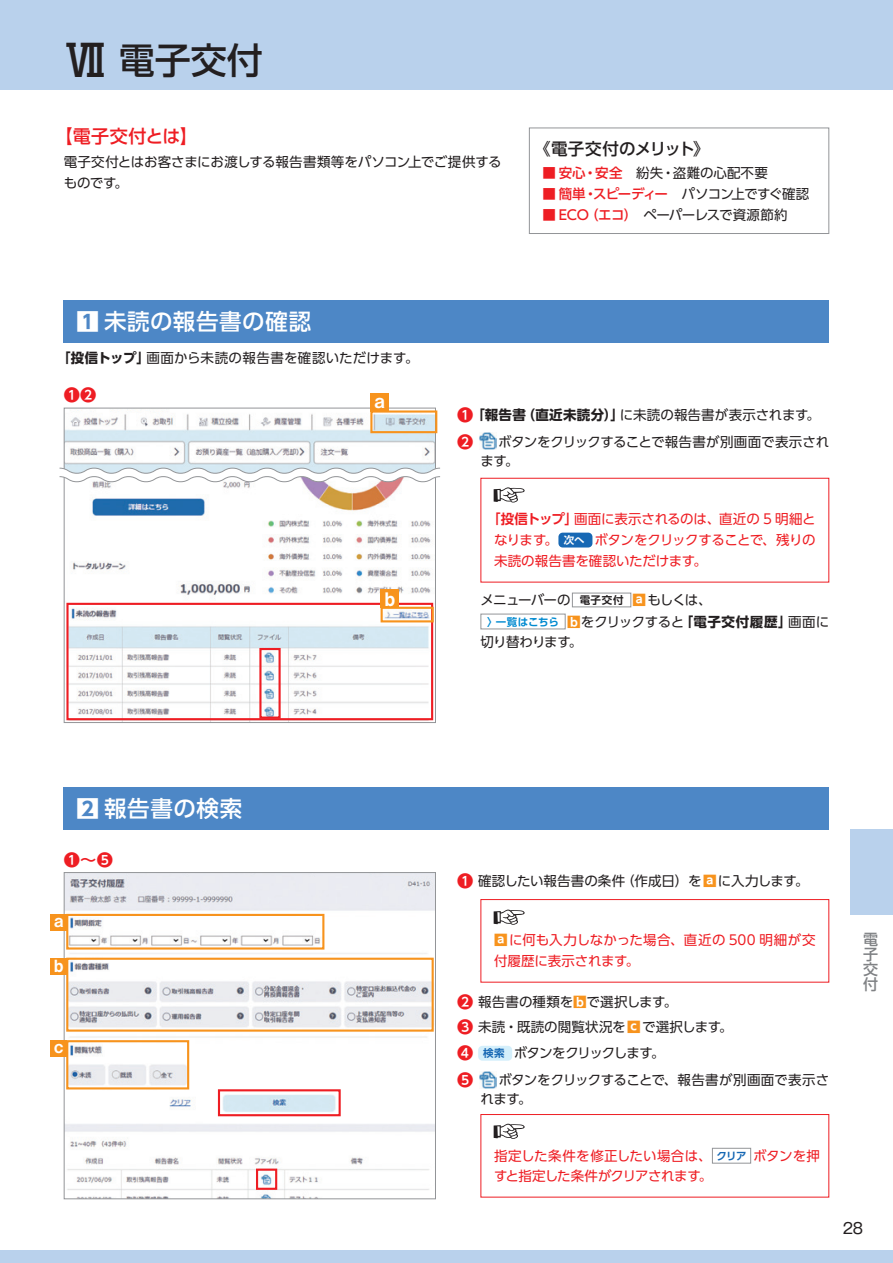
<style>
.page{position:relative;width:893px;height:1263px;background:#fff}
.page>*{position:absolute;margin:0;border:0;box-sizing:border-box;transform-origin:0 0}
.t1{font:500 36px "UD Shin Go Pro";color:#231f20}
.t2{font:500 22.5px "UD Shin Go Pro";letter-spacing:.025em;color:#fff}
.t3{font:18.6px "Midashi Go Pro MB31";color:#fff}
.t4{font:500 18px "UD Shin Go Pro";letter-spacing:.015em;color:#ee1d23}
.t5{font:16.8px "Midashi Go Pro MB31";color:#fff}
.t6{font:500 16.5px "UD Shin Go Pro";letter-spacing:-.025em;color:#231f20}
.t7{font:700 16.2px "UD Shin Go Pro De";color:#ee1d23}
.t8{font:500 15px/15.1px "UD Shin Go Pro";color:#808285;text-align:justify}
.t9{font:15px "Gothic MB101 Pr 6";color:#231f20}
.t10{font:13.5px/18.9px "UD Shin Go Pro";letter-spacing:-.01em;color:#231f20}
.t11{font:13.5px/21.8px "UD Shin Go Pro";letter-spacing:-.015em;color:#ee1d23}
.t12{font:13.5px/21.5px "UD Shin Go Pro";letter-spacing:-.05em;color:#231f20}
.t13{font:13.5px "UD Shin Go Pro";letter-spacing:.015em;color:#231f20}
.t14{font:13.5px "UD Shin Go Pro";letter-spacing:-.065em;color:#231f20}
.t15{font:13.5px "UD Shin Go Pro";letter-spacing:.01em;color:#231f20}
.t16{font:13.5px "UD Shin Go Pro";letter-spacing:-.055em;color:#231f20}
.s1{font-size:43.2px}
.s2{font-weight:700}
.s3{font-weight:500;color:#ee1d23}
.s4{font-family:"UD Shin Go Pro De";font-weight:700;font-size:16.2px;color:#ee1d23}
.s5{font-family:"UD Shin Go Pro De";font-weight:700}
.s6{font-family:"UD Shin Go Pro De";font-weight:700;font-size:10.5px;color:#fff}
.s7{font-family:"UD Shin Go Pro De";font-weight:700;font-size:10.5px}
.s8{font-weight:700;color:#f7931d}
.s9{font-family:"UD Shin Go Pro De";font-weight:700;font-size:10.5px;color:#008ad0}
.s10{font-family:"UD Shin Go Pro De";font-weight:700;font-size:10.5px;color:#1768b4}
</style>
<div class="page">
<div style="left:0;top:1250px;width:893px;height:13px;background:#b9d1ec"></div>
<div style="left:0;top:0;width:893px;height:89px;background:#b9d1ec"></div>
<div style="left:850px;top:829px;width:43px;height:85px;background:#b9d1ec"></div>
<hr style="left:0;top:0;width:1px;height:89px;background:#cee8db">
<img style="left:66px;top:410px;width:368px;height:57px">
<div style="left:64px;top:408px;width:372px;height:67px;border:1px solid #939598"></div>
<img style="left:66px;top:482px;width:368px;height:239px">
<img style="left:66px;top:874px;width:368px;height:323px">
<div style="left:64px;top:872px;width:372px;height:327px;border:1px solid #939598"></div>
<div style="left:66px;top:603px;width:367px;height:117px;border:2px solid #ee1d23"></div>
<div style="left:259px;top:648px;width:22px;height:71px;border:2px solid #ee1d23"></div>
<div style="left:370px;top:410px;width:67px;height:23px;border:2px solid #f7931d"></div>
<div style="left:370px;top:393px;width:19px;height:19px;background:#f7931d"></div>
<div style="left:50px;top:914px;width:17px;height:17px;background:#f7931d"></div>
<div style="left:50px;top:1040px;width:17px;height:17px;background:#f7931d"></div>
<div style="left:50px;top:958px;width:17px;height:16px;background:#f7931d"></div>
<div style="left:66px;top:914px;width:258px;height:35px;border:2px solid #f7931d"></div>
<div style="left:66px;top:1040px;width:123px;height:49px;border:2px solid #f7931d"></div>
<div style="left:66px;top:958px;width:368px;height:74px;border:2px solid #f7931d"></div>
<div style="left:218px;top:1089px;width:123px;height:27px;border:2px solid #ee1d23"></div>
<div style="left:256px;top:1168px;width:21px;height:22px;border:2px solid #ee1d23"></div>
<div style="left:64px;top:301px;width:765px;height:42px;background:#4d87c6"></div>
<div style="left:64px;top:787px;width:765px;height:43px;background:#4d87c6"></div>
<div style="left:529px;top:128px;width:300px;height:106px;border:1px solid #939598"></div>
<img style="left:480px;top:433px;width:17px;height:17px">
<div style="left:478px;top:1046px;width:34px;height:15px;background:#d4effb;border-radius:4px"></div>
<img style="left:480px;top:1071px;width:17px;height:17px">
<div style="left:572px;top:593px;width:59px;height:14px;border:1px solid #939598"></div>
<div style="left:480px;top:614px;width:86px;height:15px;border:1px solid #939598"></div>
<div style="left:558px;top:533px;width:34px;height:14px;background:#1768b4;border-radius:4px"></div>
<div style="left:480px;top:478px;width:349px;height:104px;border:1px solid #ee1d23"></div>
<div style="left:480px;top:899px;width:349px;height:83px;border:1px solid #ee1d23"></div>
<div style="left:712px;top:1148px;width:39px;height:15px;border:1px solid #939598"></div>
<div style="left:480px;top:1114px;width:349px;height:83px;border:1px solid #ee1d23"></div>
<div style="left:381px;top:607px;width:53px;height:15px;border:2px solid #f7931d"></div>
<div style="left:381px;top:589px;width:18px;height:19px;background:#f7931d"></div>
<svg style="left:494px;top:487px;width:31px;height:15px"></svg>
<svg style="left:494px;top:909px;width:31px;height:16px"></svg>
<svg style="left:494px;top:1124px;width:31px;height:15px"></svg>
<svg style="left:59px;top:467px;width:382px;height:15px"></svg>
<h1 class="t1" style="left:64px;top:31px;width:201px"><span class="s1">Ⅶ</span> 電子交付</h1>
<h3 class="t4" style="left:55px;top:122px;width:144px">【電子交付とは】</h3>
<p class="t10" style="left:64px;top:151px;width:439px;line-height:21px">電子交付とはお客さまにお渡しする報告書類等をパソコン上でご提供するものです。</p>
<h2 class="t2" style="left:77px;top:304px;width:236px"><span class="s2">1</span> 未読の報告書の確認</h2>
<p class="t13" style="left:57px;top:347px;width:363px"><span class="s2">「投信トップ」</span>画面から未読の報告書を確認いただけます。</p>
<p class="t6" style="left:534px;top:135px;width:177px">《電子交付のメリット》</p>
<p class="t15" style="left:542px;top:162px;width:227px"><span class="s3">■ 安心・安全</span>　紛失・盗難の心配不要</p>
<p class="t14" style="left:542px;top:183px;width:268px"><span class="s3">■ 簡単・スピーディー</span>　パソコン上ですぐ確認</p>
<p class="t12" style="left:542px;top:203px;width:247px"><span class="s3">■ ECO（エコ）</span>　ペーパーレスで資源節約</p>
<p class="t7" style="left:64px;top:382px;width:34px">❶❷</p>
<h3 class="t3" style="left:375px;top:386px;width:12px">a</h3>
<h3 class="t3" style="left:385px;top:584px;width:12px">b</h3>
<p class="t10" style="left:457px;top:405px;width:364px"><span class="s4">❶</span><span class="s2">「報告書（直近未読分）」</span>に未読の報告書が表示されます。</p>
<p class="t7" style="left:457px;top:429px;width:18px">❷</p>
<p class="t10" style="left:480px;top:432px;width:350px;text-indent:18px">ボタンをクリックすることで報告書が別画面で表示されます。</p>
<p class="t11" style="left:487px;top:507px;width:330px;text-align:center"><span class="s5">「投信トップ」</span>画面に表示されるのは、直近の 5 明細となります。<span class="s6">次へ</span> ボタンをクリックすることで、残りの</p>
<p class="t11" style="left:494px;top:549px;width:214px">未読の報告書を確認いただけます。</p>
<p class="t12" style="left:487px;top:589px;width:343px;text-indent:-7px">メニューバーの <span class="s7">電子交付</span> <span class="s8">A</span>もしくは、<br><span class="s9">〉一覧はこちら</span> <span class="s8">B</span>をクリックすると<span class="s2">「電子交付履歴」</span>画面に</p>
<p class="t16" style="left:480px;top:630px;width:103px">切り替わります。</p>
<h2 class="t2" style="left:77px;top:790px;width:167px"><span class="s2">2</span> 報告書の検索</h2>
<p class="t7" style="left:64px;top:846px;width:51px">❶〜❺</p>
<p class="t5" style="left:54px;top:907px;width:11px">a</p>
<p class="t5" style="left:54px;top:952px;width:11px">b</p>
<p class="t5" style="left:54px;top:1033px;width:11px">c</p>
<p class="t10" style="left:457px;top:871px;width:353px"><span class="s4">❶</span> 確認したい報告書の条件（作成日）を<span class="s8">A</span>に入力します。</p>
<p class="t11" style="left:494px;top:929px;width:323px;line-height:21px"><span class="s8">A</span>に何も入力しなかった場合、直近の 500 明細が交付履歴に表示されます。</p>
<p class="t10" style="left:457px;top:989px;width:277px;line-height:25.7px"><span class="s4">❷</span> 報告書の種類を<span class="s8">B</span>で選択します。<br><span class="s4">❸</span> 未読・既読の閲覧状況を<span class="s8">C</span>で選択します。<br><span class="s4">❹</span> <span class="s10">検索</span> ボタンをクリックします。</p>
<p class="t7" style="left:457px;top:1067px;width:18px">❺</p>
<p class="t10" style="left:480px;top:1070px;width:350px;text-indent:18px">ボタンをクリックすることで、報告書が別画面で表示されます。</p>
<p class="t8" style="left:863px;top:931px;width:16px">電子交付</p>
<p class="t11" style="left:494px;top:1145px;width:327px;line-height:20px">指定した条件を修正したい場合は、<span class="s10">クリア</span> ボタンを押すと指定した条件がクリアされます。</p>
<p class="t9" style="left:843px;top:1215px;width:22px">28</p>
</div>
